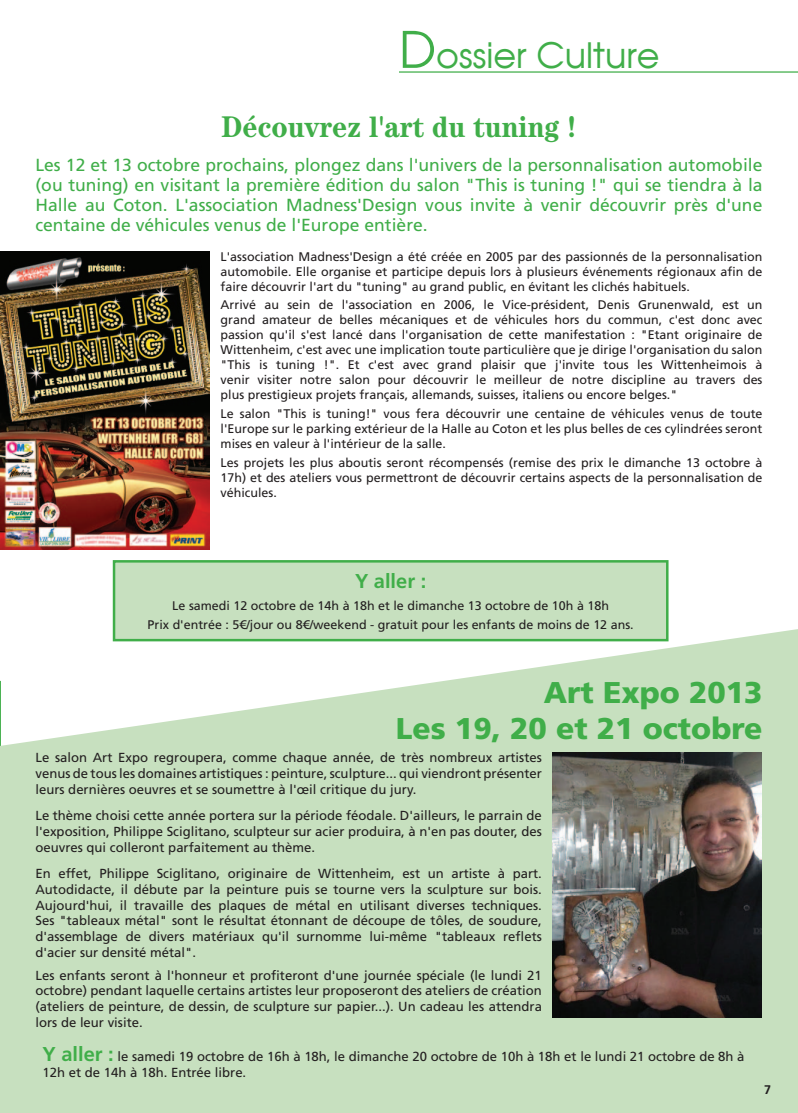
<style>
.page{position:relative;width:798px;height:1113px;background:#fff}
.page>*{position:absolute;margin:0;border:0;box-sizing:border-box;transform-origin:0 0}
.t1{font:35px "Moderne";color:#40ae49}
.t2{font:900 30px/36px "Frutiger LT Std";color:#40ae49;text-align:right}
.t3{font:700 30px "Century";color:#40ae49;scale:.92 1}
.t4{font:700 20px "Frutiger LT Std";color:#40ae49}
.t5{font:17.5px/20px "Frutiger LT Std";color:#40ae49;text-align:justify}
.t6{font:13.12px/15.8px "Frutiger LT Std";color:#231f20;text-align:justify}
.t7{font:12.5px/15px "Frutiger LT Std";color:#231f20;text-align:justify}
.t8{font:700 12.5px "Frutiger LT Std";color:#231f20}
.s1{font-size:50px}
.s2{font-weight:700;font-size:20px;color:#40ae49}
</style>
<div class="page">
<hr style="left:399px;top:71px;width:398px;height:2px;background:#40ae49">
<img style="left:1px;top:252px;width:209px;height:297px">
<div style="left:114px;top:561px;width:553px;height:79px;background:#c7e0bf"></div>
<div style="left:113px;top:560px;width:555px;height:81px;border:2px solid #40ae49"></div>
<svg style="left:0;top:629px;width:797px;height:484px;fill:#c7e0bf"></svg>
<img style="left:552px;top:752px;width:209px;height:265px">
<h1 class="t1" style="left:399px;top:33px;width:262px"><span class="s1">D</span>ossier Culture</h1>
<h2 class="t3" style="left:221px;top:109px;width:387px">Découvrez l'art du tuning !</h2>
<p class="t5" style="left:35px;top:155px;width:728px">Les 12 et 13 octobre prochains, plongez dans l'univers de la personnalisation automobile (ou tuning) en visitant la première édition du salon "This is tuning !" qui se tiendra à la Halle au Coton. L'association Madness'Design vous invite à venir découvrir près d'une centaine de véhicules venus de l'Europe entière.</p>
<p class="t7" style="left:220px;top:249px;width:543px">L'association Madness'Design a été créée en 2005 par des passionnés de la personnalisation automobile. Elle organise et participe depuis lors à plusieurs événements régionaux afin de faire découvrir l'art du "tuning" au grand public, en évitant les clichés habituels.</p>
<p class="t7" style="left:220px;top:298px;width:543px">Arrivé au sein de l'association en 2006, le Vice-président, Denis Grunenwald, est un grand amateur de belles mécaniques et de véhicules hors du commun, c'est donc avec passion qu'il s'est lancé dans l'organisation de cette manifestation : "Etant originaire de Wittenheim, c'est avec une implication toute particulière que je dirige l'organisation du salon "This is tuning !". Et c'est avec grand plaisir que j'invite tous les Wittenheimois à venir visiter notre salon pour découvrir le meilleur de notre discipline au travers des plus prestigieux projets français, allemands, suisses, italiens ou encore belges."</p>
<p class="t7" style="left:220px;top:406px;width:543px">Le salon "This is tuning!" vous fera découvrir une centaine de véhicules venus de toute l'Europe sur le parking extérieur de la Halle au Coton et les plus belles de ces cylindrées seront mises en valeur à l'intérieur de la salle.</p>
<p class="t7" style="left:220px;top:455px;width:543px">Les projets les plus aboutis seront récompensés (remise des prix le dimanche 13 octobre à 17h) et des ateliers vous permettront de découvrir certains aspects de la personnalisation de véhicules.</p>
<h3 class="t4" style="left:355px;top:569px;width:73px">Y aller :</h3>
<p class="t7" style="left:148px;top:596px;width:487px;line-height:18.5px;text-align:center">Le samedi 12 octobre de 14h à 18h et le dimanche 13 octobre de 10h à 18h<br>Prix d'entrée : 5€/jour ou 8€/weekend - gratuit pour les enfants de moins de 12 ans.</p>
<h2 class="t2" style="left:395px;top:675px;width:368px">Art Expo 2013<br>Les 19, 20 et 21 octobre</h2>
<p class="t6" style="left:35px;top:750px;width:508px">Le salon Art Expo regroupera, comme chaque année, de très nombreux artistes venus de tous les domaines artistiques : peinture, sculpture... qui viendront présenter leurs dernières oeuvres et se soumettre à l'œil critique du jury.</p>
<p class="t6" style="left:35px;top:808px;width:507px">Le thème choisi cette année portera sur la période féodale. D'ailleurs, le parrain de l'exposition, Philippe Sciglitano, sculpteur sur acier produira, à n'en pas douter, des oeuvres qui colleront parfaitement au thème.</p>
<p class="t6" style="left:35px;top:865px;width:508px">En effet, Philippe Sciglitano, originaire de Wittenheim, est un artiste à part.<br>Autodidacte, il débute par la peinture puis se tourne vers la sculpture sur bois.<br>Aujourd'hui, il travaille des plaques de métal en utilisant diverses techniques.<br>Ses "tableaux métal" sont le résultat étonnant de découpe de tôles, de soudure, d'assemblage de divers matériaux qu'il surnomme lui-même "tableaux reflets d'acier sur densité métal".</p>
<p class="t6" style="left:35px;top:967px;width:508px">Les enfants seront à l'honneur et profiteront d'une journée spéciale (le lundi 21 octobre) pendant laquelle certains artistes leur proposeront des ateliers de création (ateliers de peinture, de dessin, de sculpture sur papier...). Un cadeau les attendra lors de leur visite.</p>
<p class="t6" style="left:43px;top:1049px;width:703px"><span class="s2">Y aller :</span> le samedi 19 octobre de 16h à 18h, le dimanche 20 octobre de 10h à 18h et le lundi 21 octobre de 8h à<br>12h et de 14h à 18h. Entrée libre.</p>
<p class="t8" style="left:764px;top:1082px;width:8px">7</p>
</div>
